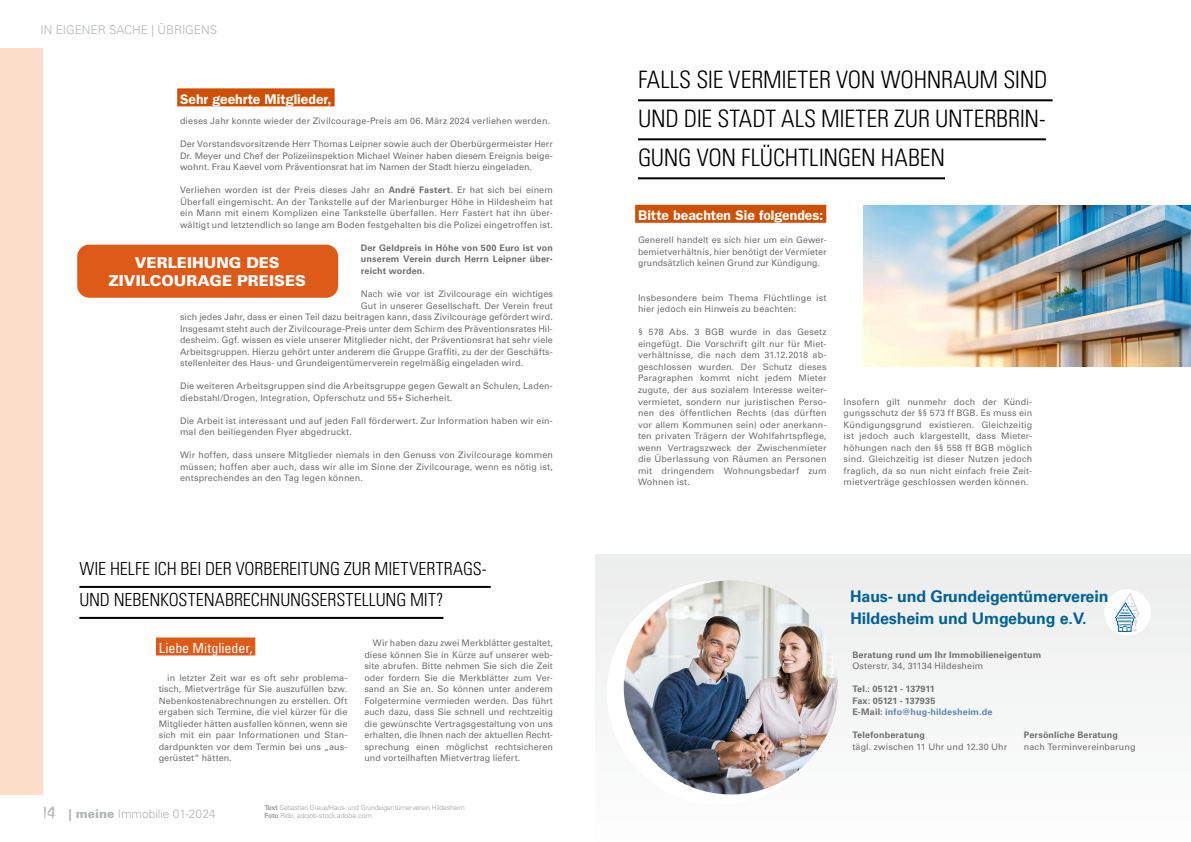
<style>
.page{position:relative;width:1191px;height:842px;background:#fff}
.page>*{position:absolute;margin:0;border:0;box-sizing:border-box;transform-origin:0 0}
.t1{font:300 condensed 24px/39px "Univers LT Std";letter-spacing:-.005em;color:#000;text-align:justify}
.t2{font:300 condensed 18px/31px "Univers LT Std";letter-spacing:-.005em;color:#000}
.t3{font:700 16px/22.3px "Univers LT Std";letter-spacing:-.01em;color:#006297}
.t4{font:900 15px/18px "Univers LT Std";letter-spacing:.005em;color:#fff;text-align:center}
.t5{font:600 14px "ITC Franklin Gothic Std";color:#fff}
.t6{font:condensed 14px "Univers LT Std";letter-spacing:-.005em;color:#fff}
.t7{font:300 12px "Univers LT Std";letter-spacing:-.005em;color:#b1b4b4}
.t8{font:9px/11.5px "Univers LT Std";letter-spacing:.01em;color:#6f7070;text-align:justify}
.t9{font:700 9px/11.5px "Univers LT Std";letter-spacing:.015em;color:#6f7070;text-align:justify}
.t10{font:300 7px/8.4px "Univers LT Std";letter-spacing:-.02em;color:#9d9e9e}
.s1{font-weight:700}
.s2{font-family:"Bette ITC Std";font-weight:400;font-size:20px}
.s3{font-weight:900}
.s4{color:#6287b1}
</style>
<div class="page">
<hr style="left:638px;top:99px;width:414px;height:2px;background:#000">
<hr style="left:638px;top:138px;width:408px;height:2px;background:#000">
<hr style="left:638px;top:177px;width:307px;height:2px;background:#000">
<div style="left:635px;top:205px;width:191px;height:18px;background:#cf4f00"></div>
<img style="left:863px;top:206px;width:328px;height:160px">
<div style="left:177px;top:88px;width:158px;height:18px;background:#cf4f00"></div>
<div style="left:77px;top:245px;width:261px;height:53px;background:#de5a19;border-radius:12px"></div>
<hr style="left:79px;top:586px;width:412px;height:2px;background:#000">
<hr style="left:79px;top:617px;width:364px;height:2px;background:#000">
<div style="left:156px;top:637px;width:99px;height:18px;background:#de5a19"></div>
<div style="left:595px;top:554px;width:596px;height:288px;background:#f5f5f5"></div>
<div style="left:0;top:48px;width:43px;height:746px;background:#fadeca"></div>
<div style="left:607px;top:580px;width:224px;height:225px;background:#fff;border-radius:50%"></div>
<img style="left:624px;top:580px;width:214px;height:214px;border-radius:107px">
<div style="left:1104px;top:589px;width:46px;height:47px;background:#fff;border-radius:50%"></div>
<svg style="left:1115px;top:593px;width:24px;height:39px"></svg>
<h3 class="t7" style="left:40px;top:22px;width:178px">IN EIGENER SACHE | ÜBRIGENS</h3>
<h3 class="t5" style="left:180px;top:90px;width:153px">Sehr geehrte Mitglieder,</h3>
<p class="t8" style="left:180px;top:116px;width:371px">dieses Jahr konnte wieder der Zivilcourage-Preis am 06. März 2024 verliehen werden.</p>
<p class="t8" style="left:180px;top:139px;width:374px">Der Vorstandsvorsitzende Herr Thomas Leipner sowie auch der Oberbürgermeister Herr Dr. Meyer und Chef der Polizeiinspektion Michael Weiner haben diesem Ereignis beige&shy;wohnt. Frau Kaevel vom Präventionsrat hat im Namen der Stadt hierzu eingeladen.</p>
<p class="t8" style="left:180px;top:185px;width:374px">Verliehen worden ist der Preis dieses Jahr an <span class="s1">André Fastert</span>. Er hat sich bei einem Überfall eingemischt. An der Tankstelle auf der Marienburger Höhe in Hildesheim hat ein Mann mit einem Komplizen eine Tankstelle überfallen. Herr Fastert hat ihn über&shy;wältigt und letztendlich so lange am Boden festgehalten bis die Polizei eingetroffen ist.</p>
<p class="t9" style="left:361px;top:242px;width:194px">Der Geldpreis in Höhe von 500 Euro ist von unserem Verein durch Herrn Leipner über&shy;reicht worden.</p>
<p class="t8" style="left:361px;top:288px;width:194px">Nach wie vor ist Zivilcourage ein wichtiges</p>
<p class="t8" style="left:361px;top:300px;width:194px">Gut in unserer Gesellschaft. Der Verein freut</p>
<p class="t8" style="left:180px;top:311px;width:374px">sich jedes Jahr, dass er einen Teil dazu beitragen kann, dass Zivilcourage gefördert wird.</p>
<p class="t8" style="left:180px;top:323px;width:374px">Insgesamt steht auch der Zivilcourage-Preis unter dem Schirm des Präventionsrates Hil-</p>
<p class="t8" style="left:180px;top:334px;width:374px">desheim. Ggf. wissen es viele unserer Mitglieder nicht, der Präventionsrat hat sehr viele</p>
<p class="t8" style="left:180px;top:346px;width:374px">Arbeitsgruppen. Hierzu gehört unter anderem die Gruppe Graffiti, zu der der Geschäfts-</p>
<p class="t8" style="left:180px;top:357px;width:345px">stellenleiter des Haus- und Grundeigentümerverein regelmäßig eingeladen wird.</p>
<p class="t8" style="left:180px;top:380px;width:374px">Die weiteren Arbeitsgruppen sind die Arbeitsgruppe gegen Gewalt an Schulen, Laden&shy;diebstahl/Drogen, Integration, Opferschutz und 55+ Sicherheit.</p>
<p class="t8" style="left:180px;top:415px;width:374px">Die Arbeit ist interessant und auf jeden Fall förderwert. Zur Information haben wir ein&shy;mal den beiliegenden Flyer abgedruckt.</p>
<p class="t8" style="left:180px;top:449px;width:374px">Wir hoffen, dass unsere Mitglieder niemals in den Genuss von Zivilcourage kommen müssen; hoffen aber auch, dass wir alle im Sinne der Zivilcourage, wenn es nötig ist, entsprechendes an den Tag legen können.</p>
<h3 class="t4" style="left:109px;top:253px;width:199px">VERLEIHUNG DES<br>ZIVILCOURAGE PREISES</h3>
<h2 class="t2" style="left:79px;top:553px;width:409px">WIE HELFE ICH BEI DER VORBEREITUNG ZUR MIETVERTRAGS-<br>UND NEBENKOSTENABRECHNUNGSERSTELLUNG MIT?</h2>
<h3 class="t6" style="left:159px;top:639px;width:95px">Liebe Mitglieder,</h3>
<p class="t8" style="left:159px;top:672px;width:190px;text-indent:9px">in letzter Zeit war es oft sehr problema&shy;tisch, Mietverträge für Sie auszufüllen bzw.<br>Nebenkostenabrechnungen zu erstellen. Oft ergaben sich Termine, die viel kürzer für die Mitglieder hätten ausfallen können, wenn sie sich mit ein paar Informationen und Stan&shy;dardpunkten vor dem Termin bei uns „aus&shy;gerüstet“ hätten.</p>
<p class="t8" style="left:364px;top:637px;width:190px;text-indent:9px">Wir haben dazu zwei Merkblätter gestaltet, diese können Sie in Kürze auf unserer web&shy;site abrufen. Bitte nehmen Sie sich die Zeit oder fordern Sie die Merkblätter zum Ver&shy;sand an Sie an. So können unter anderem Folgetermine vermieden werden. Das führt auch dazu, dass Sie schnell und rechtzeitig die gewünschte Vertragsgestaltung von uns erhalten, die Ihnen nach der aktuellen Recht&shy;sprechung einen möglichst rechtsicheren und vorteilhaften Mietvertrag liefert.</p>
<h3 class="t7" style="left:43px;top:807px;width:174px"><span class="s2">14</span> <span class="s3">| meine</span> Immobilie 01-2024</h3>
<p class="t10" style="left:265px;top:803px;width:202px"><span class="s1">Text</span> Sebastian Graue/Haus- und Grundeigentümerverein Hildesheim<br><span class="s1">Foto</span> Rido, edojob-stock.adobe.com</p>
<h1 class="t1" style="left:638px;top:60px;width:411px">FALLS SIE VERMIETER VON WOHNRAUM SIND UND DIE STADT ALS MIETER ZUR UNTERBRIN-GUNG VON FLÜCHTLINGEN HABEN</h1>
<h3 class="t5" style="left:638px;top:207px;width:187px">Bitte beachten Sie folgendes:</h3>
<p class="t8" style="left:638px;top:235px;width:190px">Generell handelt es sich hier um ein Gewer&shy;bemietverhältnis, hier benötigt der Vermieter grundsätzlich keinen Grund zur Kündigung.</p>
<p class="t8" style="left:638px;top:292px;width:190px">Insbesondere beim Thema Flüchtlinge ist hier jedoch ein Hinweis zu beachten:</p>
<p class="t8" style="left:638px;top:327px;width:190px">§ 578 Abs. 3 BGB wurde in das Gesetz eingefügt. Die Vorschrift gilt nur für Miet&shy;verhältnisse, die nach dem 31.12.2018 ab&shy;geschlossen wurden. Der Schutz dieses Paragraphen kommt nicht jedem Mieter zugute, der aus sozialem Interesse weiter&shy;vermietet, sondern nur juristischen Perso&shy;nen des öffentlichen Rechts (das dürften vor allem Kommunen sein) oder anerkann&shy;ten privaten Trägern der Wohlfahrtspflege, wenn Vertragszweck der Zwischenmieter die Überlassung von Räumen an Personen mit dringendem Wohnungsbedarf zum Wohnen ist.</p>
<p class="t8" style="left:843px;top:396px;width:190px">Insofern gilt nunmehr doch der Kündi&shy;gungsschutz der §§ 573 ff BGB. Es muss ein Kündigungsgrund existieren. Gleichzeitig ist jedoch auch klargestellt, dass Mieter&shy;höhungen nach den §§ 558 ff BGB möglich sind. Gleichzeitig ist dieser Nutzen jedoch fraglich, da so nun nicht einfach freie Zeit&shy;mietverträge geschlossen werden können.</p>
<h3 class="t3" style="left:850px;top:585px;width:260px">Haus- und Grundeigentümerverein<br>Hildesheim und Umgebung e.V.</h3>
<p class="t9" style="left:852px;top:649px;width:190px">Beratung rund um Ihr Immobilieneigentum</p>
<p class="t8" style="left:852px;top:660px;width:133px">Osterstr. 34, 31134 Hildesheim</p>
<p class="t9" style="left:852px;top:683px;width:142px;text-align:left">Tel.: 05121 - 137911<br>Fax: 05121 - 137935<br>E-Mail: <span class="s4">info@hug-hildesheim.de</span></p>
<p class="t9" style="left:852px;top:729px;width:74px">Telefonberatung</p>
<p class="t9" style="left:1024px;top:729px;width:96px">Persönliche Beratung</p>
<p class="t8" style="left:852px;top:741px;width:156px">tägl. zwischen 11 Uhr und 12.30 Uhr</p>
<p class="t8" style="left:1024px;top:741px;width:113px">nach Terminvereinbarung</p>
</div>
